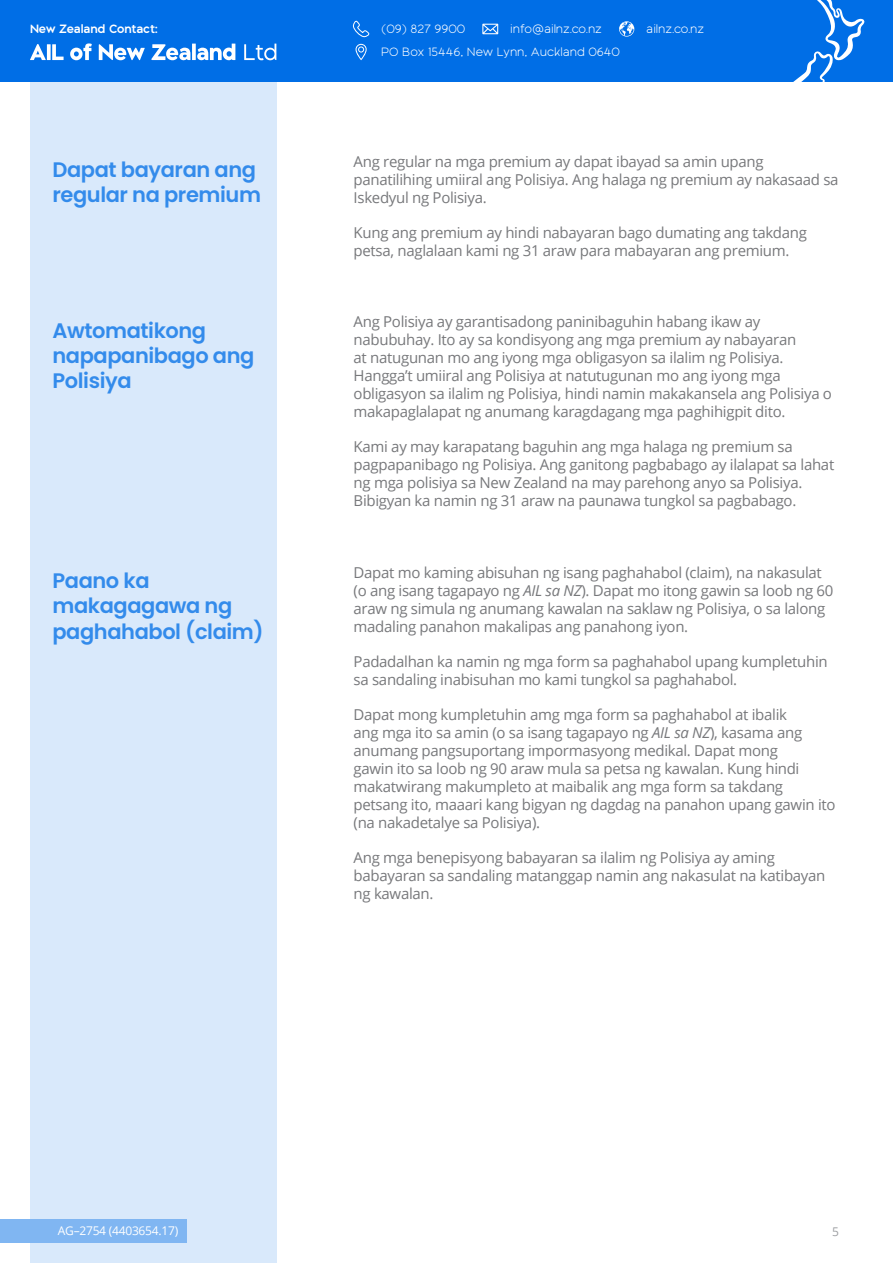
<style>
.page{position:relative;width:893px;height:1263px;background:#fff}
.page>*{position:absolute;margin:0;border:0;box-sizing:border-box;transform-origin:0 0}
.t1{font:600 21px/25.2px "Poppins";letter-spacing:-.02em;color:#338beb}
.t2{font:15px/18px "Open Sans";letter-spacing:-.02em;color:#77787b}
.t3{font:300 12.3px "Black Sans";letter-spacing:-.01em;color:#fff}
.t4{font:600 12.3px "Black Sans";letter-spacing:-.01em;color:#fff}
.t5{font:12px "Open Sans";letter-spacing:-.02em;color:#fff}
.t6{font:12px "Open Sans";color:#9d9fa2}
.s1{font-style:italic}
</style>
<div class="page">
<div style="left:30px;top:81px;width:246px;height:1182px;background:#d9e9fb"></div>
<div style="left:0;top:0;width:893px;height:81px;background:#006ee6"></div>
<svg style="left:777px;top:0;width:88px;height:82px"></svg>
<svg style="left:356px;top:44px;width:11px;height:16px"></svg>
<svg style="left:30px;top:44px;width:16px;height:16px"></svg>
<svg style="left:47px;top:44px;width:4px;height:16px"></svg>
<svg style="left:52px;top:44px;width:12px;height:16px"></svg>
<svg style="left:70px;top:43px;width:22px;height:17px"></svg>
<svg style="left:99px;top:44px;width:46px;height:16px"></svg>
<svg style="left:151px;top:44px;width:39px;height:16px"></svg>
<svg style="left:192px;top:44px;width:4px;height:16px"></svg>
<svg style="left:197px;top:44px;width:38px;height:16px"></svg>
<svg style="left:244px;top:44px;width:32px;height:16px"></svg>
<svg style="left:353px;top:20px;width:16px;height:18px"></svg>
<svg style="left:482px;top:24px;width:16px;height:10px"></svg>
<svg style="left:619px;top:21px;width:15px;height:16px"></svg>
<div style="left:0;top:1219px;width:187px;height:24px;background:#80b6f2"></div>
<p class="t4" style="left:30px;top:21px;width:130px">New Zealand Contact:</p>
<p class="t3" style="left:381px;top:21px;width:86px">(09) 827 9900</p>
<p class="t3" style="left:510px;top:21px;width:93px">info@ailnz.co.nz</p>
<p class="t3" style="left:646px;top:21px;width:60px">ailnz.co.nz</p>
<p class="t3" style="left:381px;top:45px;width:240px">PO Box 15446, New Lynn, Auckland 0640</p>
<h1 class="t1" style="left:52px;top:157px;width:210px">Dapat bayaran ang regular na premium</h1>
<p class="t2" style="left:354px;top:152px;width:486px">Ang regular na mga premium ay dapat ibayad sa amin upang panatilihing umiiral ang Polisiya. Ang halaga ng premium ay nakasaad sa<br>Iskedyul ng Polisiya.</p>
<p class="t2" style="left:354px;top:223px;width:455px">Kung ang premium ay hindi nabayaran bago dumating ang takdang petsa, naglalaan kami ng 31 araw para mabayaran ang premium.</p>
<h1 class="t1" style="left:52px;top:318px;width:203px">Awtomatikong napapanibago ang<br>Polisiya</h1>
<p class="t2" style="left:354px;top:312px;width:480px">Ang Polisiya ay garantisadong paninibaguhin habang ikaw ay nabubuhay. Ito ay sa kondisyong ang mga premium ay nabayaran<br>at natugunan mo ang iyong mga obligasyon sa ilalim ng Polisiya.<br>Hangga’t umiiral ang Polisiya at natutugunan mo ang iyong mga obligasyon sa ilalim ng Polisiya, hindi namin makakansela ang Polisiya o makapaglalapat ng anumang karagdagang mga paghihigpit dito.</p>
<p class="t2" style="left:354px;top:437px;width:482px">Kami ay may karapatang baguhin ang mga halaga ng premium sa pagpapanibago ng Polisiya. Ang ganitong pagbabago ay ilalapat sa lahat ng mga polisiya sa New Zealand na may parehong anyo sa Polisiya.<br>Bibigyan ka namin ng 31 araw na paunawa tungkol sa pagbabago.</p>
<h1 class="t1" style="left:52px;top:568px;width:213px">Paano ka makagagawa ng paghahabol (claim)</h1>
<p class="t2" style="left:354px;top:563px;width:481px">Dapat mo kaming abisuhan ng isang paghahabol (claim), na nakasulat (o ang isang tagapayo ng <span class="s1">AIL sa NZ</span>). Dapat mo itong gawin sa loob ng 60 araw ng simula ng anumang kawalan na saklaw ng Polisiya, o sa lalong madaling panahon makalipas ang panahong iyon.</p>
<p class="t2" style="left:354px;top:652px;width:476px">Padadalhan ka namin ng mga form sa paghahabol upang kumpletuhin sa sandaling inabisuhan mo kami tungkol sa paghahabol.</p>
<p class="t2" style="left:354px;top:705px;width:483px">Dapat mong kumpletuhin amg mga form sa paghahabol at ibalik<br>ang mga ito sa amin (o sa isang tagapayo ng <span class="s1">AIL sa NZ</span>), kasama ang anumang pangsuportang impormasyong medikal. Dapat mong<br>gawin ito sa loob ng 90 araw mula sa petsa ng kawalan. Kung hindi makatwirang makumpleto at maibalik ang mga form sa takdang petsang ito, maaari kang bigyan ng dagdag na panahon upang gawin ito (na nakadetalye sa Polisiya).</p>
<p class="t2" style="left:354px;top:848px;width:473px">Ang mga benepisyong babayaran sa ilalim ng Polisiya ay aming babayaran sa sandaling matanggap namin ang nakasulat na katibayan ng kawalan.</p>
<p class="t5" style="left:58px;top:1223px;width:122px">AG–2754 (4403654.17)</p>
<p class="t6" style="left:832px;top:1223px;width:8px">5</p>
</div>
